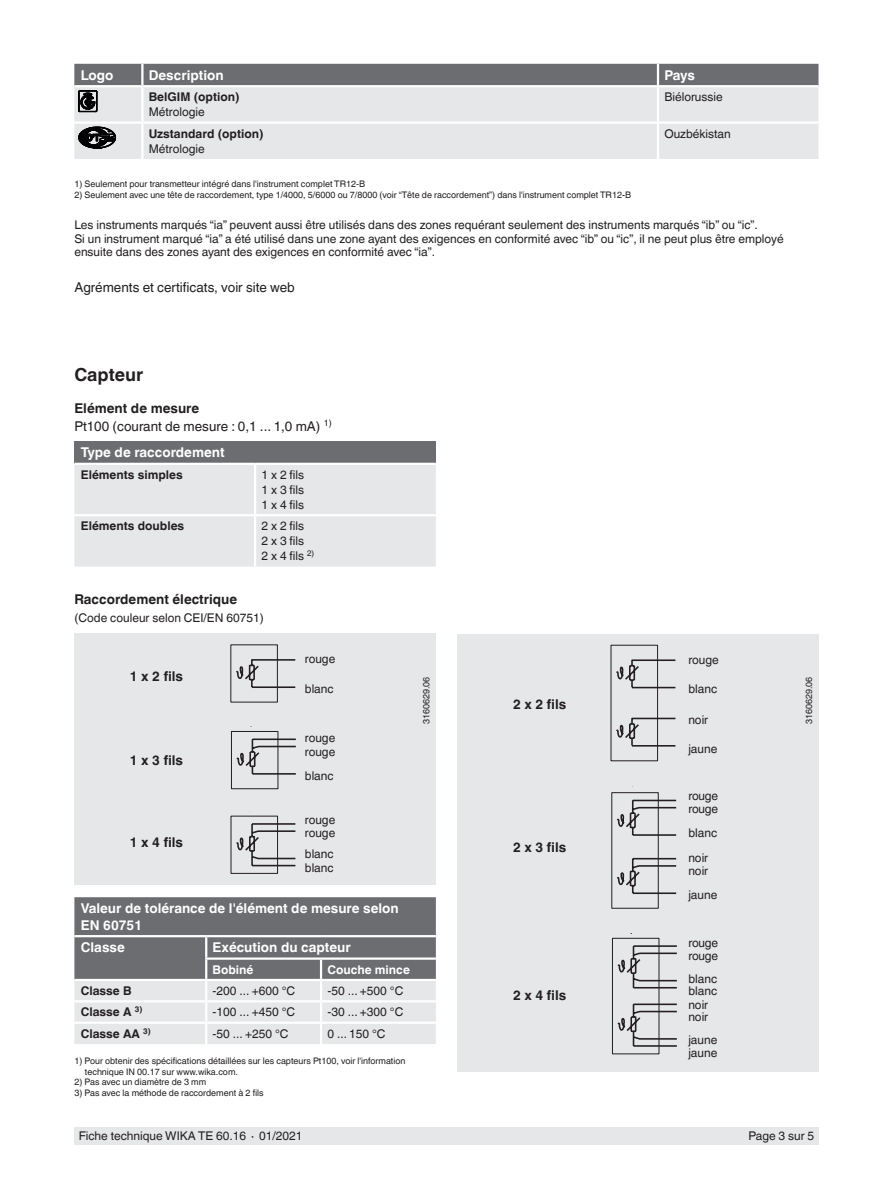
<style>
.page{position:relative;width:893px;height:1188px;background:#fff}
.page>*{position:absolute;margin:0;border:0;box-sizing:border-box;transform-origin:0 0}
.t1{font:700 18px "Helvetica World";color:#231f20}
.t2{font:700 13.5px/16.5px "Helvetica World";color:#fff}
.t3{font:13.5px/18px "Helvetica World";color:#231f20}
.t4{font:700 13.5px "Helvetica World";color:#231f20}
.t5{font:12px/13.5px "Helvetica World";color:#231f20}
.t6{font:700 12px "Helvetica World";color:#231f20}
.t7{font:700 12px "Helvetica World";color:#fff}
.t8{font:9px/10.5px "Helvetica World";color:#231f20}
.s1{font-weight:700}
</style>
<div class="page">
<div style="left:74px;top:1128px;width:745px;height:17px;background:#e6e7e9"></div>
<div style="left:74px;top:441px;width:362px;height:23px;background:#6c6d70"></div>
<div style="left:74px;top:465px;width:362px;height:102px;background:#e6e7e9"></div>
<hr style="left:254px;top:465px;width:2px;height:49px;background:#fff">
<hr style="left:74px;top:514px;width:181px;height:2px;background:#fff">
<hr style="left:255px;top:514px;width:181px;height:2px;background:#fff">
<hr style="left:254px;top:516px;width:2px;height:51px;background:#fff">
<hr style="left:74px;top:463px;width:181px;height:2px;background:#fff">
<hr style="left:255px;top:463px;width:181px;height:2px;background:#fff">
<svg style="left:74px;top:897px;width:362px;height:147px;background:#a7a8aa"></svg>
<hr style="left:74px;top:979px;width:132px;height:2px;background:#fff">
<div style="left:74px;top:112px;width:744px;height:47px;background:#e6e7e9"></div>
<hr style="left:141px;top:87px;width:3px;height:34px;background:#fff">
<hr style="left:657px;top:87px;width:2px;height:34px;background:#fff">
<hr style="left:142px;top:121px;width:516px;height:3px;background:#fff">
<hr style="left:658px;top:121px;width:160px;height:3px;background:#fff">
<hr style="left:74px;top:121px;width:68px;height:3px;background:#fff">
<hr style="left:141px;top:124px;width:3px;height:35px;background:#fff">
<hr style="left:657px;top:124px;width:2px;height:35px;background:#fff">
<svg style="left:74px;top:64px;width:744px;height:48px;background:#b0b1b4"></svg>
<svg style="left:79px;top:127px;width:37px;height:22px"></svg>
<div style="left:74px;top:634px;width:362px;height:251px;background:#e6e7e9"></div>
<div style="left:457px;top:634px;width:362px;height:438px;background:#e6e7e9"></div>
<svg style="left:230px;top:644px;width:66px;height:59px"></svg>
<svg style="left:230px;top:811px;width:66px;height:63px"></svg>
<svg style="left:231px;top:731px;width:65px;height:59px"></svg>
<svg style="left:611px;top:786px;width:66px;height:123px"></svg>
<svg style="left:610px;top:644px;width:66px;height:117px"></svg>
<svg style="left:612px;top:937px;width:65px;height:117px"></svg>
<p class="t2" style="left:81px;top:67px;width:34px">Logo</p>
<p class="t2" style="left:149px;top:67px;width:76px">Description</p>
<p class="t2" style="left:664px;top:67px;width:32px">Pays</p>
<p class="t6" style="left:149px;top:90px;width:92px">BelGIM (option)</p>
<p class="t5" style="left:149px;top:105px;width:58px">Métrologie</p>
<p class="t5" style="left:664px;top:90px;width:60px">Biélorussie</p>
<p class="t6" style="left:149px;top:126px;width:116px">Uzstandard (option)</p>
<p class="t5" style="left:149px;top:142px;width:58px">Métrologie</p>
<p class="t5" style="left:664px;top:127px;width:68px">Ouzbékistan</p>
<p class="t8" style="left:74px;top:179px;width:292px">1) Seulement pour transmetteur intégré dans l'instrument complet TR12-B</p>
<p class="t8" style="left:74px;top:190px;width:558px">2) Seulement avec une tête de raccordement, type 1/4000, 5/6000 ou 7/8000 (voir “Tête de raccordement”) dans l'instrument complet TR12-B</p>
<p class="t5" style="left:74px;top:219px;width:711px">Les instruments marqués “ia” peuvent aussi être utilisés dans des zones requérant seulement des instruments marqués “ib” ou “ic”.<br>Si un instrument marqué “ia” a été utilisé dans une zone ayant des exigences en conformité avec “ib” ou “ic”, il ne peut plus être employé ensuite dans des zones ayant des exigences en conformité avec “ia”.</p>
<p class="t3" style="left:74px;top:279px;width:222px">Agréments et certificats, voir site web</p>
<h1 class="t1" style="left:74px;top:364px;width:70px">Capteur</h1>
<p class="t3" style="left:74px;top:399px;width:259px"><span class="s1">Elément de mesure<br></span>Pt100 (courant de mesure : 0,1 ... 1,0 mA) <sup>1)</sup></p>
<p class="t2" style="left:81px;top:445px;width:145px">Type de raccordement</p>
<p class="t6" style="left:81px;top:468px;width:103px">Eléments simples</p>
<p class="t5" style="left:261px;top:467px;width:44px;line-height:15px;text-align:justify">1 x 2 fils 1 x 3 fils 1 x 4 fils</p>
<p class="t6" style="left:81px;top:519px;width:105px">Eléments doubles</p>
<p class="t5" style="left:261px;top:519px;width:54px;line-height:15px">2 x 2 fils<br>2 x 3 fils<br>2 x 4 fils <sup>2)</sup></p>
<p class="t4" style="left:74px;top:592px;width:164px">Raccordement électrique</p>
<p class="t5" style="left:74px;top:611px;width:191px">(Code couleur selon CEI/EN 60751)</p>
<p class="t4" style="left:130px;top:669px;width:55px">1 x 2 fils</p>
<p class="t4" style="left:130px;top:753px;width:55px">1 x 3 fils</p>
<p class="t4" style="left:130px;top:834px;width:55px">1 x 4 fils</p>
<p class="t5" style="left:305px;top:652px;width:32px">rouge</p>
<p class="t5" style="left:305px;top:682px;width:30px">blanc</p>
<p class="t5" style="left:305px;top:732px;width:32px">rouge rouge</p>
<p class="t5" style="left:305px;top:769px;width:30px">blanc</p>
<p class="t5" style="left:305px;top:813px;width:32px">rouge rouge</p>
<p class="t5" style="left:305px;top:847px;width:30px">blanc blanc</p>
<p class="t2" style="left:81px;top:900px;width:319px">Valeur de tolérance de l'élément de mesure selon<br>EN 60751</p>
<p class="t2" style="left:81px;top:939px;width:45px">Classe</p>
<p class="t2" style="left:213px;top:939px;width:140px">Exécution du capteur</p>
<p class="t7" style="left:213px;top:962px;width:42px">Bobiné</p>
<p class="t7" style="left:327px;top:962px;width:84px">Couche mince</p>
<p class="t6" style="left:81px;top:984px;width:52px">Classe B</p>
<p class="t5" style="left:213px;top:984px;width:84px">-200 ... +600 °C</p>
<p class="t5" style="left:327px;top:984px;width:77px">-50 ... +500 °C</p>
<p class="t6" style="left:81px;top:1005px;width:63px">Classe A <sup>3)</sup></p>
<p class="t5" style="left:213px;top:1005px;width:84px">-100 ... +450 °C</p>
<p class="t5" style="left:327px;top:1005px;width:77px">-30 ... +300 °C</p>
<p class="t6" style="left:81px;top:1027px;width:72px">Classe AA <sup>3)</sup></p>
<p class="t5" style="left:213px;top:1027px;width:77px">-50 ... +250 °C</p>
<p class="t5" style="left:327px;top:1027px;width:60px">0 ... 150 °C</p>
<p class="t8" style="left:85px;top:1056px;width:322px;text-indent:-11px">1) Pour obtenir des spécifications détaillées sur les capteurs Pt100, voir l'information technique IN 00.17 sur www.wika.com.</p>
<p class="t8" style="left:74px;top:1077px;width:133px">2) Pas avec un diamètre de 3 mm</p>
<p class="t8" style="left:74px;top:1088px;width:191px">3) Pas avec la méthode de raccordement à 2 fils</p>
<p class="t8" style="left:421px;top:724px;width:49px;rotate:-90deg">3160629.06</p>
<p class="t4" style="left:513px;top:697px;width:55px">2 x 2 fils</p>
<p class="t4" style="left:513px;top:840px;width:55px">2 x 3 fils</p>
<p class="t4" style="left:513px;top:987px;width:55px">2 x 4 fils</p>
<p class="t5" style="left:688px;top:653px;width:32px">rouge</p>
<p class="t5" style="left:688px;top:682px;width:30px">blanc</p>
<p class="t5" style="left:688px;top:713px;width:21px">noir</p>
<p class="t5" style="left:688px;top:742px;width:31px">jaune</p>
<p class="t5" style="left:688px;top:789px;width:31px">rouge rouge</p>
<p class="t5" style="left:688px;top:827px;width:30px">blanc</p>
<p class="t5" style="left:688px;top:851px;width:21px">noir noir</p>
<p class="t5" style="left:688px;top:888px;width:31px">jaune</p>
<p class="t5" style="left:688px;top:936px;width:31px">rouge rouge</p>
<p class="t5" style="left:688px;top:972px;width:30px;line-height:12px">blanc blanc</p>
<p class="t5" style="left:688px;top:999px;width:21px;line-height:12px">noir noir</p>
<p class="t5" style="left:688px;top:1033px;width:31px">jaune jaune</p>
<p class="t8" style="left:804px;top:724px;width:49px;rotate:-90deg">3160629.06</p>
<p class="t5" style="left:79px;top:1130px;width:225px">Fiche technique WIKA TE 60.16 ∙ 01/2021</p>
<p class="t5" style="left:748px;top:1130px;width:67px">Page 3 sur 5</p>
</div>
